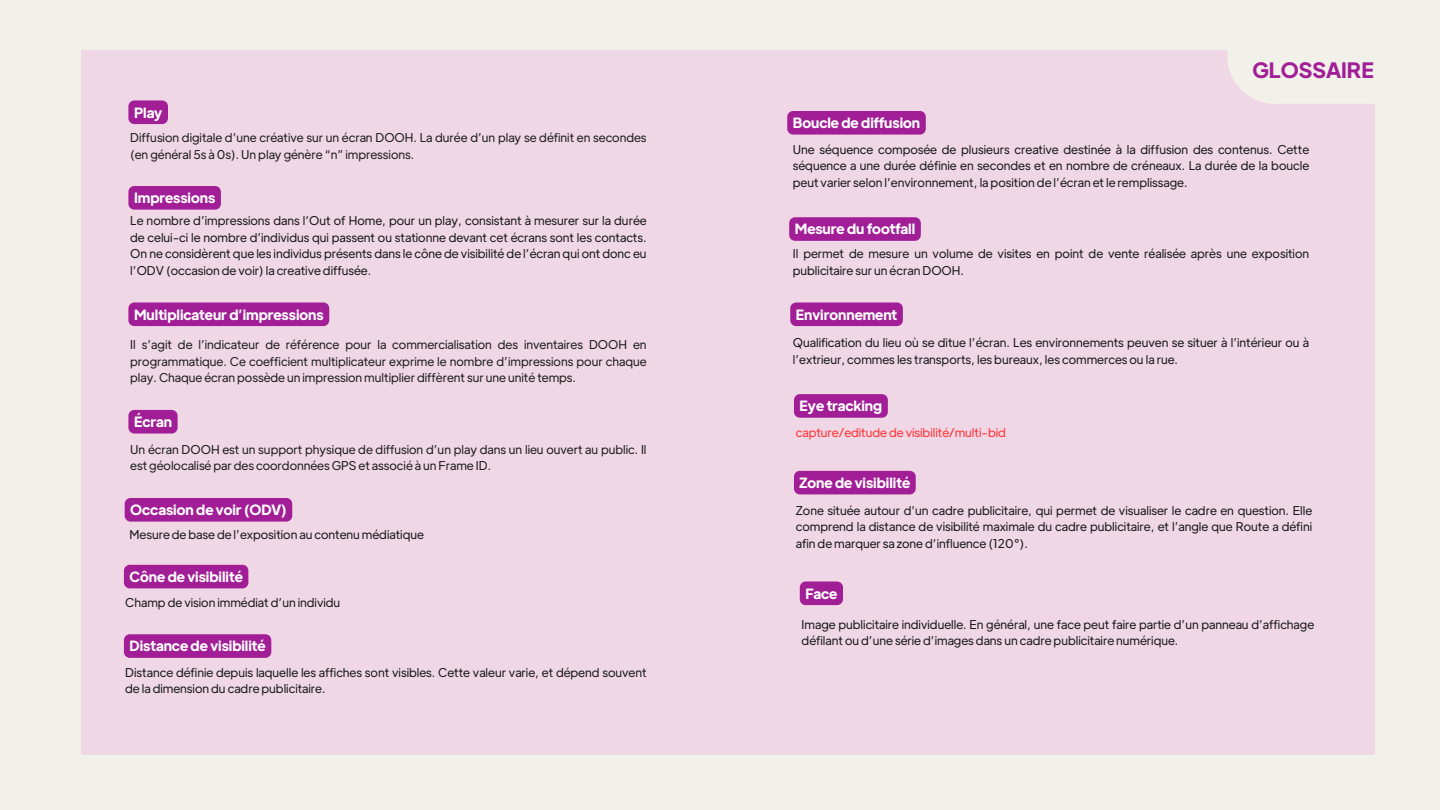
<style>
.page{position:relative;width:1440px;height:810px;background:#f1f1ea}
.page>*{position:absolute;margin:0;border:0;box-sizing:border-box;transform-origin:0 0}
.t1{font:700 21px "Plus Jakarta Display";color:#a11e97}
.t2{font:700 14px "Plus Jakarta Display";color:#fff}
.t3{font:12px/16.5px "Plus Jakarta Display";color:#191919}
.t4{font:12px/16.5px "Plus Jakarta Display";color:#1e1e1c}
.t5{font:12px "Plus Jakarta Display";color:#ff3131}
</style>
<div class="page">
<div style="left:81px;top:50px;width:1293px;height:704px;background:#f0d7e6"></div>
<div style="left:1227px;top:50px;width:147px;height:54px;background:#f1f1ea"></div>
<svg style="left:128px;top:186px;width:93px;height:24px"></svg>
<div style="left:128px;top:302px;width:201px;height:24px;background:#a11e97"></div>
<svg style="left:128px;top:100px;width:40px;height:24px"></svg>
<svg style="left:128px;top:410px;width:50px;height:24px"></svg>
<div style="left:790px;top:302px;width:113px;height:24px;background:#a11e97"></div>
<div style="left:787px;top:111px;width:139px;height:24px;background:#a11e97"></div>
<svg style="left:789px;top:217px;width:132px;height:24px"></svg>
<svg style="left:794px;top:394px;width:94px;height:24px"></svg>
<div style="left:125px;top:498px;width:167px;height:24px;background:#a11e97"></div>
<div style="left:794px;top:471px;width:122px;height:23px;background:#a11e97"></div>
<div style="left:124px;top:565px;width:124px;height:23px;background:#a11e97"></div>
<svg style="left:124px;top:634px;width:147px;height:24px"></svg>
<svg style="left:800px;top:582px;width:43px;height:23px"></svg>
<p class="t2" style="left:134px;top:103px;width:30px">Play</p>
<h2 class="t4" style="left:130px;top:129px;width:518px">Diffusion digitale d’une créative sur un écran DOOH. La durée d’un play se définit en secondes (en général 5s à 0s). Un play génère “n” impressions.</h2>
<p class="t2" style="left:134px;top:188px;width:83px">Impressions</p>
<h2 class="t3" style="left:130px;top:212px;width:518px;text-align:justify">Le nombre d’impressions dans l’Out of Home, pour un play, consistant à mesurer sur la durée de celui-ci le nombre d’individus qui passent ou stationne devant cet écrans sont les contacts.<br>On ne considèrent que les individus présents dans le cône de visibilité de l’écran qui ont donc eu l’ODV (occasion de voir) la creative diffusée.</h2>
<p class="t2" style="left:134px;top:305px;width:191px">Multiplicateur d’impressions</p>
<h2 class="t4" style="left:130px;top:336px;width:518px;text-align:justify">Il s’agit de l’indicateur de référence pour la commercialisation des inventaires DOOH en programmatique. Ce coefficient multiplicateur exprime le nombre d’impressions pour chaque play. Chaque écran possède un impression multiplier diffèrent sur une unité temps.</h2>
<p class="t2" style="left:134px;top:412px;width:40px">Écran</p>
<h2 class="t4" style="left:130px;top:440px;width:518px">Un écran DOOH est un support physique de diffusion d’un play dans un lieu ouvert au public. Il est géolocalisé par des coordonnées GPS et associé à un Frame ID.</h2>
<h2 class="t2" style="left:130px;top:500px;width:158px">Occasion de voir (ODV)</h2>
<p class="t3" style="left:130px;top:525px;width:296px">Mesure de base de l’exposition au contenu médiatique</p>
<h2 class="t2" style="left:130px;top:567px;width:115px">Cône de visibilité</h2>
<p class="t3" style="left:125px;top:594px;width:217px">Champ de vision immédiat d’un individu</p>
<h2 class="t2" style="left:130px;top:636px;width:138px">Distance de visibilité</h2>
<p class="t3" style="left:125px;top:663px;width:523px">Distance définie depuis laquelle les affiches sont visibles. Cette valeur varie, et dépend souvent de la dimension du cadre publicitaire.</p>
<h2 class="t1" style="left:1252px;top:55px;width:123px">GLOSSAIRE</h2>
<p class="t2" style="left:793px;top:113px;width:129px">Boucle de diffusion</p>
<h2 class="t3" style="left:793px;top:141px;width:518px;text-align:justify">Une séquence composée de plusieurs creative destinée à la diffusion des contenus. Cette séquence a une durée définie en secondes et en nombre de créneaux. La durée de la boucle peut varier selon l’environnement, la position de l’écran et le remplissage.</h2>
<p class="t2" style="left:795px;top:219px;width:122px">Mesure du footfall</p>
<h1 class="t3" style="left:793px;top:245px;width:518px">Il permet de mesure un volume de visites en point de vente réalisée après une exposition publicitaire sur un écran DOOH.</h1>
<p class="t2" style="left:796px;top:305px;width:103px">Environnement</p>
<h2 class="t3" style="left:793px;top:334px;width:518px">Qualification du lieu où se ditue l’écran. Les environnements peuven se situer à l’intérieur ou à l’extrieur, commes les transports, les bureaux, les commerces ou la rue.</h2>
<h2 class="t2" style="left:800px;top:396px;width:84px">Eye tracking</h2>
<p class="t5" style="left:796px;top:424px;width:212px">capture/editude de visibilité/multi-bid</p>
<h2 class="t2" style="left:800px;top:473px;width:112px">Zone de visibilité</h2>
<p class="t3" style="left:796px;top:501px;width:518px;text-align:justify">Zone située autour d’un cadre publicitaire, qui permet de visualiser le cadre en question. Elle comprend la distance de visibilité maximale du cadre publicitaire, et l’angle que Route a défini afin de marquer sa zone d’influence (120°).</p>
<p class="t2" style="left:805px;top:584px;width:34px">Face</p>
<h2 class="t3" style="left:802px;top:615px;width:514px">Image publicitaire individuelle. En général, une face peut faire partie d’un panneau d’affichage défilant ou d’une série d’images dans un cadre publicitaire numérique.</h2>
</div>
